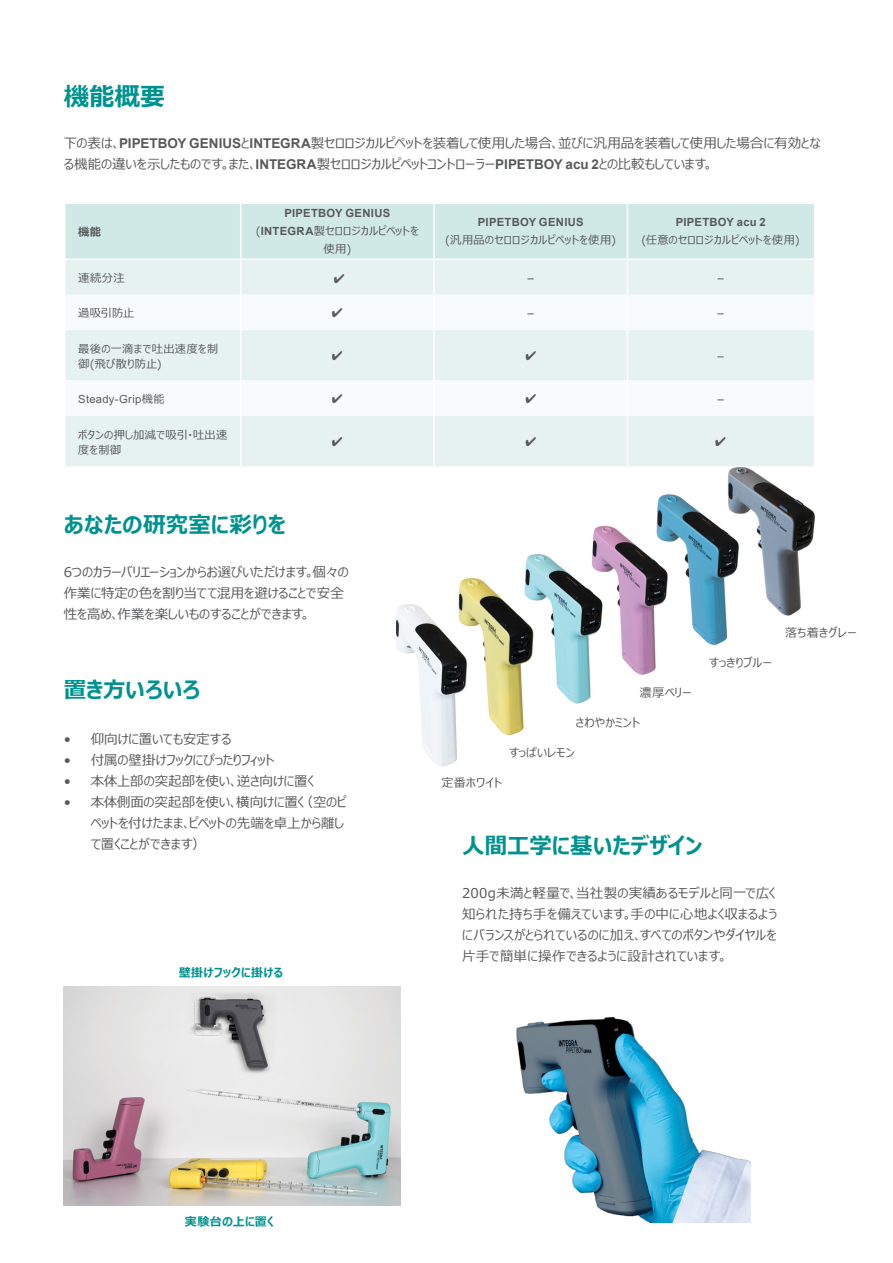
<style>
.page{position:relative;width:893px;height:1263px;background:#fff}
.page>*{position:absolute;margin:0;border:0;box-sizing:border-box;transform-origin:0 0}
.t1{font:700 25.5px "Meiryo UI";color:#00928f}
.t2{font:700 22.5px "Meiryo UI";color:#00928f}
.t3{font:13.5px/21px "Meiryo UI";letter-spacing:-.01em;color:#58595b}
.t4{font:12.75px "Meiryo UI";color:#58595b}
.t5{font:12px "Meiryo UI";letter-spacing:.015em;color:#58595b}
.t6{font:700 12px "Meiryo UI";letter-spacing:.02em;color:#00928f}
.t7{font:11.25px/15px "Meiryo UI";letter-spacing:.02em;color:#58595b}
.t8{font:700 11.25px "Arial";letter-spacing:.025em;color:#58595b}
.t9{font:11.25px "Arial";letter-spacing:.025em;color:#58595b}
.t10{font:700 11.25px "Meiryo UI";color:#58595b}
.s1{font-family:"Arial";font-weight:700}
.s2{font-family:"Meiryo UI"}
</style>
<div class="page">
<img style="left:458px;top:578px;width:66px;height:158px">
<svg style="left:511px;top:578px;width:4px;height:149px"></svg>
<img style="left:515px;top:554px;width:74px;height:173px">
<svg style="left:579px;top:554px;width:4px;height:145px"></svg>
<img style="left:583px;top:525px;width:72px;height:174px">
<svg style="left:643px;top:525px;width:4px;height:144px"></svg>
<img style="left:647px;top:494px;width:77px;height:175px">
<svg style="left:716px;top:494px;width:4px;height:147px"></svg>
<img style="left:720px;top:466px;width:95px;height:175px">
<img style="left:64px;top:986px;width:336px;height:219px">
<img style="left:395px;top:601px;width:74px;height:165px">
<img style="left:516px;top:1016px;width:234px;height:206px">
<div style="left:65px;top:204px;width:749px;height:55px;background:#d0e8e6"></div>
<div style="left:65px;top:260px;width:749px;height:206px;background:#e6f2f0"></div>
<svg style="left:65px;top:295px;width:749px;height:121px"></svg>
<hr style="left:627px;top:204px;width:1px;height:55px;background:#fff">
<hr style="left:627px;top:260px;width:1px;height:35px;background:#fff">
<hr style="left:627px;top:295px;width:1px;height:35px;background:#fff">
<hr style="left:627px;top:330px;width:1px;height:50px;background:#fff">
<hr style="left:627px;top:380px;width:1px;height:36px;background:#fff">
<hr style="left:627px;top:416px;width:1px;height:50px;background:#fff">
<hr style="left:433px;top:204px;width:2px;height:55px;background:#fff">
<hr style="left:433px;top:260px;width:2px;height:35px;background:#fff">
<hr style="left:433px;top:295px;width:2px;height:35px;background:#fff">
<hr style="left:433px;top:330px;width:2px;height:50px;background:#fff">
<hr style="left:433px;top:380px;width:2px;height:36px;background:#fff">
<hr style="left:433px;top:416px;width:2px;height:50px;background:#fff">
<hr style="left:240px;top:204px;width:1px;height:55px;background:#fff">
<hr style="left:240px;top:260px;width:1px;height:35px;background:#fff">
<hr style="left:240px;top:295px;width:1px;height:35px;background:#fff">
<hr style="left:240px;top:330px;width:1px;height:50px;background:#fff">
<hr style="left:240px;top:380px;width:1px;height:36px;background:#fff">
<hr style="left:240px;top:416px;width:1px;height:50px;background:#fff">
<svg style="left:334px;top:273px;width:10px;height:10px"></svg>
<svg style="left:332px;top:308px;width:10px;height:9px"></svg>
<svg style="left:332px;top:351px;width:10px;height:9px"></svg>
<svg style="left:526px;top:351px;width:10px;height:9px"></svg>
<svg style="left:332px;top:394px;width:10px;height:9px"></svg>
<svg style="left:526px;top:394px;width:10px;height:9px"></svg>
<svg style="left:332px;top:437px;width:10px;height:9px"></svg>
<svg style="left:526px;top:437px;width:10px;height:9px"></svg>
<svg style="left:716px;top:437px;width:10px;height:9px"></svg>
<h1 class="t1" style="left:64px;top:79px;width:103px">機能概要</h1>
<p class="t3" style="left:64px;top:133px;width:759px">下の表は、<span class="s1">PIPETBOY GENIUS</span>と<span class="s1">INTEGRA</span>製セロロジカルピペットを装着して使用した場合、並びに汎用品を装着して使用した場合に有効となる機能の違いを示したものです。また、<span class="s1">INTEGRA</span>製セロロジカルピペットコントローラー<span class="s1">PIPETBOY acu 2</span>との比較もしています。</p>
<p class="t10" style="left:78px;top:224px;width:24px">機能</p>
<p class="t8" style="left:284px;top:206px;width:107px">PIPETBOY GENIUS</p>
<p class="t7" style="left:256px;top:223px;width:165px;line-height:18px;text-align:center">(<span class="s1">INTEGRA</span>製セロロジカルピペットを使用)</p>
<p class="t8" style="left:478px;top:215px;width:107px">PIPETBOY GENIUS</p>
<p class="t7" style="left:445px;top:233px;width:172px">(汎用品のセロロジカルピペットを使用)</p>
<p class="t8" style="left:676px;top:215px;width:92px">PIPETBOY acu 2</p>
<p class="t7" style="left:641px;top:233px;width:160px">(任意のセロロジカルピペットを使用)</p>
<p class="t7" style="left:78px;top:271px;width:48px">連続分注</p>
<p class="t4" style="left:527px;top:269px;width:9px">–</p>
<p class="t4" style="left:717px;top:269px;width:9px">–</p>
<p class="t7" style="left:78px;top:306px;width:58px">過吸引防止</p>
<p class="t4" style="left:527px;top:304px;width:9px">–</p>
<p class="t4" style="left:717px;top:304px;width:9px">–</p>
<p class="t7" style="left:78px;top:342px;width:142px">最後の一滴まで吐出速度を制御(飛び散り防止)</p>
<p class="t4" style="left:717px;top:347px;width:9px">–</p>
<p class="t9" style="left:78px;top:392px;width:88px">Steady-Grip<span class="s2">機能</span></p>
<p class="t4" style="left:717px;top:390px;width:9px">–</p>
<p class="t7" style="left:78px;top:427px;width:151px">ボタンの押し加減で吸引・吐出速度を制御</p>
<h2 class="t2" style="left:64px;top:509px;width:224px">あなたの研究室に彩りを</h2>
<p class="t3" style="left:64px;top:562px;width:286px">6つのカラーバリエーションからお選びいただけます。個々の作業に特定の色を割り当てて混用を避けることで安全性を高め、作業を楽しいものすることができます。</p>
<h2 class="t2" style="left:64px;top:674px;width:138px">置き方いろいろ</h2>
<p class="t3" style="left:64px;top:729px;width:169px">• 仰向けに置いても安定する</p>
<p class="t3" style="left:64px;top:750px;width:212px">• 付属の壁掛けフックにぴったりフィット</p>
<p class="t3" style="left:64px;top:771px;width:252px">• 本体上部の突起部を使い、逆さ向けに置く</p>
<p class="t3" style="left:91px;top:792px;width:258px;text-indent:-27px">• 本体側面の突起部を使い、横向けに置く（空のピペットを付けたまま、ピペットの先端を卓上から離して置くことができます）</p>
<p class="t6" style="left:179px;top:965px;width:106px">壁掛けフックに掛ける</p>
<p class="t5" style="left:640px;top:684px;width:53px">濃厚ベリー</p>
<p class="t5" style="left:576px;top:715px;width:66px">さわやかミント</p>
<p class="t5" style="left:509px;top:744px;width:67px">すっぱいレモン</p>
<p class="t5" style="left:442px;top:775px;width:62px">定番ホワイト</p>
<p class="t5" style="left:709px;top:654px;width:64px">すっきりブルー</p>
<p class="t5" style="left:785px;top:624px;width:73px">落ち着きグレー</p>
<h2 class="t2" style="left:462px;top:830px;width:242px">人間工学に基いたデザイン</h2>
<p class="t3" style="left:462px;top:883px;width:316px;text-align:justify">200g未満と軽量で、当社製の実績あるモデルと同一で広く知られた持ち手を備えています。手の中に心地よく収まるようにバランスがとられているのに加え、すべてのボタンやダイヤルを片手で簡単に操作できるように設計されています。</p>
<p class="t6" style="left:185px;top:1213px;width:90px">実験台の上に置く</p>
</div>
